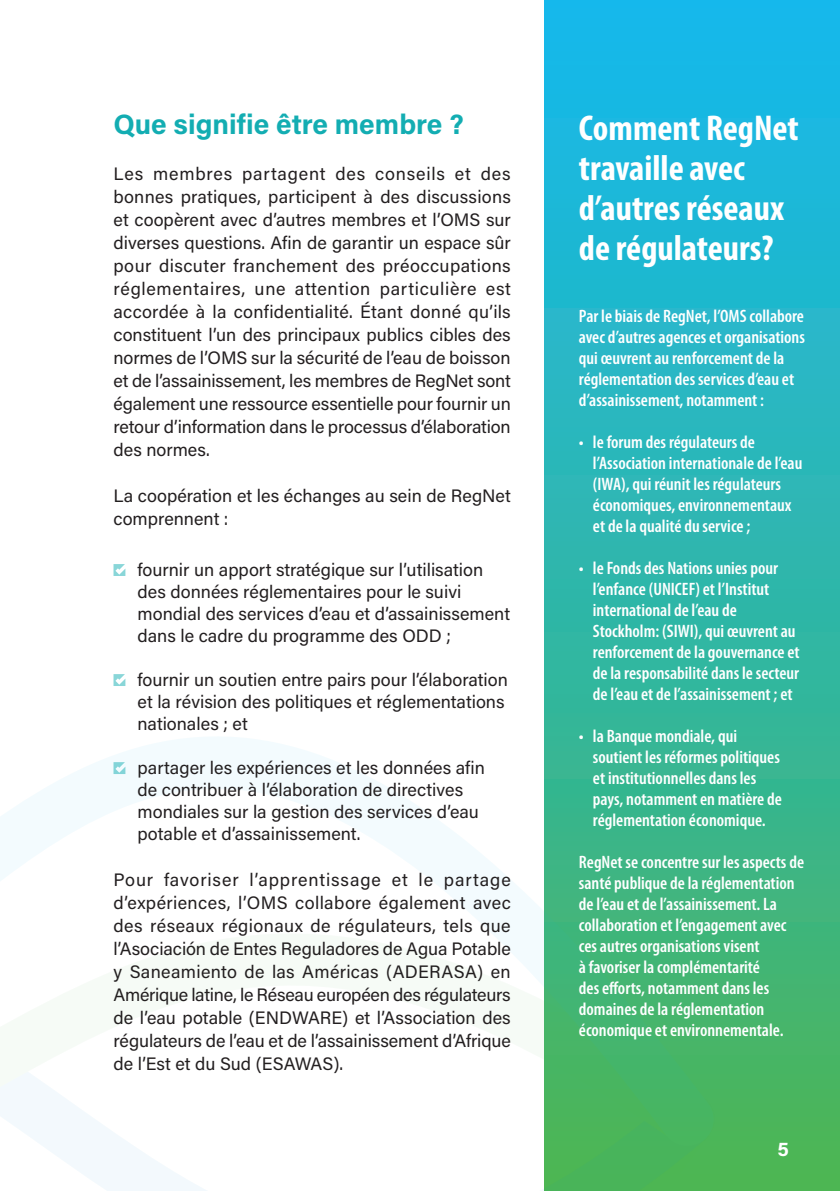
<style>
.page{position:relative;width:840px;height:1191px;background:#fff}
.page>*{position:absolute;margin:0;border:0;box-sizing:border-box;transform-origin:0 0}
.Box_text{font:700 condensed 36px/40px "Myriad Pro";color:#fff}
.Title_C{font:700 28px "Acumin Pro";color:#13adb2}
.t1{font:700 20px "Acumin Pro";color:#fff}
.Body_text{font:18px/23px "Acumin Pro";letter-spacing:-.005em;color:#231f20;text-align:justify}
.Box_text-2{font:600 condensed 18px/21px "Myriad Pro";color:#fff}
.Body_bullet_level_1{font:18px/22px "Acumin Pro";color:#231f20}
</style>
<div class="page">
<div style="left:544px;top:0;width:295px;height:1191px;background:linear-gradient(to bottom,#13b8f4,#4db557)"></div>
<svg style="left:91px;top:901px;width:623px;height:290px"></svg>
<svg style="left:0;top:734px;width:713px;height:445px"></svg>
<svg style="left:113px;top:564px;width:12px;height:12px"></svg>
<svg style="left:113px;top:674px;width:12px;height:12px"></svg>
<svg style="left:113px;top:762px;width:12px;height:12px"></svg>
<p class="Title_C" style="left:113px;top:104px;width:352px">Que signifie être membre ?</p>
<p class="Body_text" style="left:113px;top:161px;width:399px">Les membres partagent des conseils et des bonnes pratiques, participent à des discussions et coopèrent avec d’autres membres et l’OMS sur diverses questions. Afin de garantir un espace sûr pour discuter franchement des préoccupations réglementaires, une attention particulière est accordée à la confidentialité. Étant donné qu’ils constituent l’un des principaux publics cibles des normes de l’OMS sur la sécurité de l’eau de boisson et de l’assainissement, les membres de RegNet sont également une ressource essentielle pour fournir un retour d’information dans le processus d’élaboration des normes.</p>
<p class="Body_text" style="left:113px;top:483px;width:398px">La coopération et les échanges au sein de RegNet comprennent :</p>
<p class="Body_bullet_level_1" style="left:137px;top:558px;width:374px">fournir un apport stratégique sur l’utilisation des données réglementaires pour le suivi mondial des services d’eau et d’assainissement dans le cadre du programme des ODD ;</p>
<p class="Body_bullet_level_1" style="left:137px;top:668px;width:371px">fournir un soutien entre pairs pour l’élaboration et la révision des politiques et réglementations nationales ; et</p>
<p class="Body_bullet_level_1" style="left:137px;top:756px;width:349px">partager les expériences et les données afin de contribuer à l’élaboration de directives mondiales sur la gestion des services d’eau potable et d’assainissement.</p>
<p class="Body_text" style="left:113px;top:867px;width:399px">Pour favoriser l’apprentissage et le partage d’expériences, l’OMS collabore également avec des réseaux régionaux de régulateurs, tels que l’Asociación de Entes Reguladores de Agua Potable y Saneamiento de las Américas (ADERASA) en Amérique latine, le Réseau européen des régulateurs de l’eau potable (ENDWARE) et l’Association des régulateurs de l’eau et de l’assainissement d’Afrique de l’Est et du Sud (ESAWAS).</p>
<p class="Box_text" style="left:578px;top:108px;width:221px">Comment RegNet travaille avec d’autres réseaux de régulateurs?</p>
<p class="Box_text-2" style="left:578px;top:305px;width:227px">Par le biais de RegNet, l’OMS collabore avec d’autres agences et organisations qui œuvrent au renforcement de la réglementation des services d’eau et d’assainissement, notamment :</p>
<p class="Box_text-2" style="left:592px;top:431px;width:211px;text-indent:-14px">• le forum des régulateurs de l’Association internationale de l’eau (IWA), qui réunit les régulateurs économiques, environnementaux et de la qualité du service ;</p>
<p class="Box_text-2" style="left:592px;top:557px;width:208px;text-indent:-14px">• le Fonds des Nations unies pour l’enfance (UNICEF) et l’Institut international de l’eau de Stockholm: (SIWI), qui œuvrent au renforcement de la gouvernance et de la responsabilité dans le secteur de l’eau et de l’assainissement ; et</p>
<p class="Box_text-2" style="left:592px;top:725px;width:190px;text-indent:-14px">• la Banque mondiale, qui soutient les réformes politiques et institutionnelles dans les pays, notamment en matière de réglementation économique.</p>
<p class="Box_text-2" style="left:578px;top:851px;width:226px">RegNet se concentre sur les aspects de santé publique de la réglementation de l’eau et de l’assainissement. La collaboration et l’engagement avec ces autres organisations visent<br>à favoriser la complémentarité<br>des efforts, notamment dans les domaines de la réglementation économique et environnementale.</p>
<p class="t1" style="left:777px;top:1134px;width:13px">5</p>
</div>
